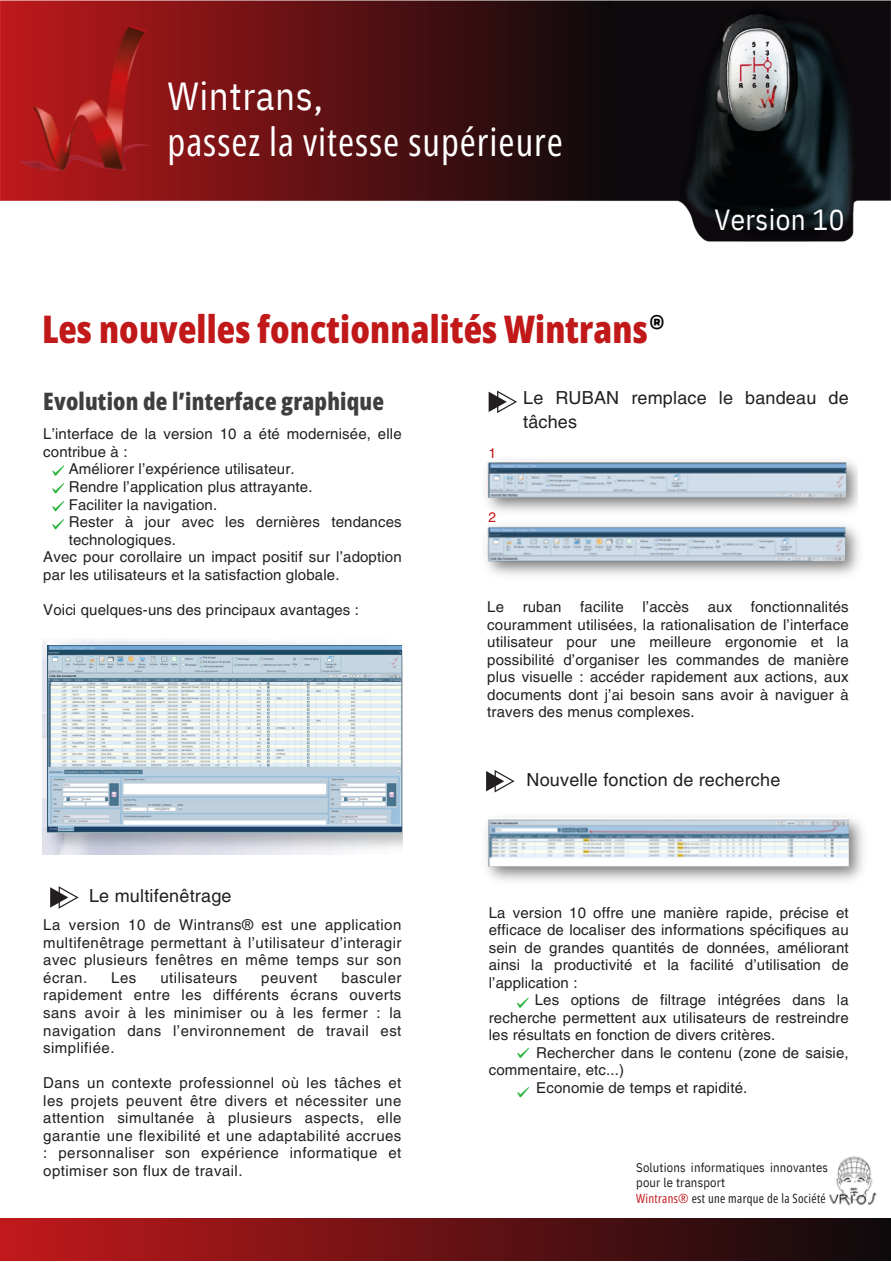
<style>
.page{position:relative;width:891px;height:1262px;background:#fff}
.page>*{position:absolute;margin:0;border:0;box-sizing:border-box;transform-origin:0 0}
.t1{font:39px "Open Sans Condensed";letter-spacing:.025em;color:#fff}
.t2{font:39px "IBM Plex Sans Cond";letter-spacing:.015em;color:#fff}
.t3{font:800 38px "Open Sans Condensed";letter-spacing:.005em;color:#c11819}
.t4{font:29px "IBM Plex Sans Cond";letter-spacing:.015em;color:#fff}
.t5{font:800 24px "Open Sans Condensed";letter-spacing:.01em;color:#3f3e3f}
.t6{font:18px/24px "Helvetica LT Pro";letter-spacing:.01em;color:#231f20}
.t7{font:15px/17.6px "Helvetica LT Pro";letter-spacing:.01em;color:#231f20;text-align:justify}
.t8{font:15px "Helvetica LT Pro";letter-spacing:.03em;color:#231f20}
.t9{font:13.8px "Helvetica LT Pro";color:#c11819}
.t10{font:12.6px/15px "IBM Plex Sans Cond";letter-spacing:.015em;color:#1d1d1b}
.t11{font:12.6px "Open Sans Condensed";letter-spacing:.025em;color:#1d1d1b}
.s1{font-family:"IBM Plex Sans Cond";font-weight:700;font-size:35.8px;color:#000}
.s2{color:#c1191b}
</style>
<div class="page">
<img style="left:42px;top:638px;width:360px;height:216px">
<img style="left:48px;top:645px;width:354px;height:187px">
<svg style="left:50px;top:886px;width:29px;height:22px"></svg>
<svg style="left:489px;top:390px;width:28px;height:23px"></svg>
<img style="left:485px;top:461px;width:372px;height:51px">
<img style="left:487px;top:524px;width:372px;height:51px">
<svg style="left:486px;top:770px;width:29px;height:22px"></svg>
<img style="left:487px;top:818px;width:376px;height:63px">
<svg style="left:517px;top:997px;width:12px;height:11px"></svg>
<svg style="left:517px;top:1047px;width:12px;height:11px"></svg>
<svg style="left:517px;top:1087px;width:12px;height:10px"></svg>
<img style="left:0;top:0;width:891px;height:242px">
<img style="left:19px;top:144px;width:8px;height:27px">
<img style="left:27px;top:19px;width:127px;height:159px">
<div style="left:0;top:1218px;width:891px;height:42px;background:linear-gradient(to right,#c1191b,#0d0a0c)"></div>
<img style="left:829px;top:1156px;width:48px;height:50px">
<svg style="left:52px;top:465px;width:12px;height:11px"></svg>
<svg style="left:52px;top:483px;width:12px;height:10px"></svg>
<svg style="left:52px;top:501px;width:12px;height:10px"></svg>
<svg style="left:52px;top:519px;width:12px;height:10px"></svg>
<p class="t2" style="left:168px;top:70px;width:157px">Wintrans,</p>
<p class="t1" style="left:168px;top:115px;width:397px">passez la vitesse supérieure</p>
<p class="t3" style="left:42px;top:302px;width:624px">Les nouvelles fonctionnalités Wintrans<span class="s1">®</span></p>
<p class="t4" style="left:715px;top:200px;width:131px">Version 10</p>
<p class="t5" style="left:43px;top:384px;width:342px">Evolution de l’interface graphique</p>
<p class="t7" style="left:43px;top:427px;width:360px">L’interface de la version 10 a été modernisée, elle contribue à :</p>
<p class="t7" style="left:69px;top:462px;width:227px">Améliorer l’expérience utilisateur.</p>
<p class="t7" style="left:69px;top:479px;width:245px">Rendre l’application plus attrayante.</p>
<p class="t7" style="left:69px;top:497px;width:150px">Faciliter la navigation.</p>
<p class="t7" style="left:69px;top:514px;width:335px">Rester à jour avec les dernières tendances technologiques.</p>
<p class="t7" style="left:43px;top:549px;width:360px">Avec pour corollaire un impact positif sur l’adoption par les utilisateurs et la satisfaction globale.</p>
<p class="t7" style="left:43px;top:602px;width:317px">Voici quelques-uns des principaux avantages :</p>
<p class="t6" style="left:89px;top:885px;width:144px">Le multifenêtrage</p>
<p class="t7" style="left:43px;top:917px;width:360px">La version 10 de Wintrans® est une application multifenêtrage permettant à l’utilisateur d’interagir avec plusieurs fenêtres en même temps sur son écran.</p>
<p class="t7" style="left:43px;top:970px;width:360px;text-indent:298px">basculer rapidement entre les différents écrans ouverts sans avoir à les minimiser ou à les fermer : la navigation dans l’environnement de travail est simplifiée.</p>
<p class="t7" style="left:43px;top:1075px;width:360px">Dans un contexte professionnel où les tâches et les projets peuvent être divers et nécessiter une attention simultanée à plusieurs aspects, elle garantie une flexibilité et une adaptabilité accrues : personnaliser son expérience informatique et optimiser son flux de travail.</p>
<p class="t7" style="left:111px;top:970px;width:27px">Les</p>
<p class="t8" style="left:160px;top:972px;width:78px">utilisateurs</p>
<p class="t8" style="left:261px;top:972px;width:58px">peuvent</p>
<p class="t9" style="left:489px;top:448px;width:9px">1</p>
<p class="t9" style="left:489px;top:512px;width:9px">2</p>
<p class="t6" style="left:523px;top:388px;width:327px">Le RUBAN remplace le bandeau de tâches</p>
<p class="t7" style="left:487px;top:599px;width:363px">Le ruban facilite l’accès aux fonctionnalités couramment utilisées, la rationalisation de l’interface utilisateur pour une meilleure ergonomie et la possibilité d’organiser les commandes de manière plus visuelle : accéder rapidement aux actions, aux documents dont j’ai besoin sans avoir à naviguer à travers des menus complexes.</p>
<p class="t6" style="left:527px;top:769px;width:255px">Nouvelle fonction de recherche</p>
<p class="t7" style="left:489px;top:905px;width:362px">La version 10 offre une manière rapide, précise et efficace de localiser des informations spécifiques au sein de grandes quantités de données, améliorant ainsi la productivité et la facilité d’utilisation de l’application :</p>
<p class="t7" style="left:489px;top:992px;width:362px;text-indent:46px">Les options de filtrage intégrées dans la recherche permettent aux utilisateurs de restreindre les résultats en fonction de divers critères.</p>
<p class="t7" style="left:489px;top:1045px;width:362px;text-indent:47px">Rechercher dans le contenu (zone de saisie, commentaire, etc...)</p>
<p class="t7" style="left:536px;top:1080px;width:213px">Economie de temps et rapidité.</p>
<p class="t10" style="left:636px;top:1160px;width:193px">Solutions informatiques innovantes pour le transport</p>
<p class="t11" style="left:636px;top:1189px;width:191px"><span class="s2">Wintrans®</span> est une marque de la Société</p>
</div>
